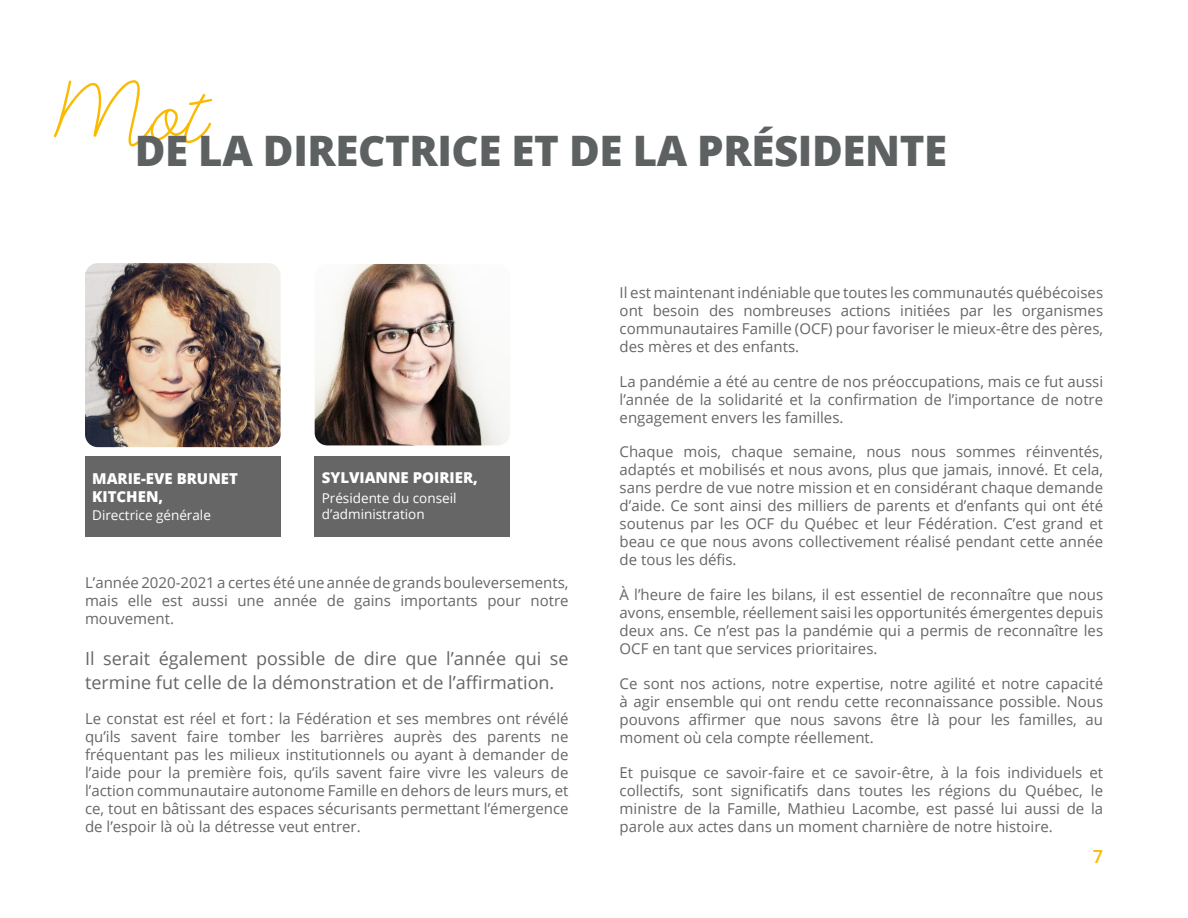
<style>
.page{position:relative;width:1188px;height:918px;background:#fff}
.page>*{position:absolute;margin:0;border:0;box-sizing:border-box;transform-origin:0 0}
.t1{font:105px "Ohwonder";color:#fbba00}
.t2{font:800 42px "Open Sans";letter-spacing:-.01em;color:#5d6161}
.t3{font:18px/24px "Open Sans";color:#666}
.t4{font:600 18px "Open Sans";color:#fbba00}
.t5{font:15px/18px "Open Sans";color:#666;text-align:justify}
.t6{font:800 15px/18px "Open Sans";color:#fff}
.t7{font:13.5px/16.2px "Open Sans";color:#fff}
</style>
<div class="page">
<img style="left:85px;top:263px;width:196px;height:184px">
<div style="left:85px;top:456px;width:196px;height:81px;background:#666"></div>
<div style="left:315px;top:456px;width:195px;height:81px;background:#666"></div>
<img style="left:315px;top:264px;width:195px;height:181px">
<p class="t1" style="left:33px;top:56px;width:171px">Mot</p>
<p class="t2" style="left:135px;top:119px;width:814px">DE LA DIRECTRICE ET DE LA PRÉSIDENTE</p>
<p class="t6" style="left:92px;top:469px;width:147px">MARIE-EVE BRUNET<br>KITCHEN,</p>
<p class="t7" style="left:92px;top:507px;width:120px">Directrice générale</p>
<p class="t6" style="left:322px;top:468px;width:158px">SYLVIANNE POIRIER,</p>
<p class="t7" style="left:322px;top:490px;width:136px">Présidente du conseil d’administration</p>
<p class="t5" style="left:85px;top:573px;width:485px">L’année 2020-2021 a certes été une année de grands bouleversements, mais elle est aussi une année de gains importants pour notre mouvement.</p>
<p class="t3" style="left:85px;top:646px;width:485px">Il serait également possible de dire que l’année qui se termine fut celle de la démonstration et de l’affirmation.</p>
<p class="t5" style="left:85px;top:709px;width:485px">Le constat est réel et fort : la Fédération et ses membres ont révélé qu’ils savent faire tomber les barrières auprès des parents ne fréquentant pas les milieux institutionnels ou ayant à demander de l’aide pour la première fois, qu’ils savent faire vivre les valeurs de l’action communautaire autonome Famille en dehors de leurs murs, et ce, tout en bâtissant des espaces sécurisants permettant l’émergence de l’espoir là où la détresse veut entrer.</p>
<p class="t5" style="left:620px;top:283px;width:485px">Il est maintenant indéniable que toutes les communautés québécoises ont besoin des nombreuses actions initiées par les organismes communautaires Famille (OCF) pour favoriser le mieux-être des pères, des mères et des enfants.</p>
<p class="t5" style="left:620px;top:372px;width:485px">La pandémie a été au centre de nos préoccupations, mais ce fut aussi l’année de la solidarité et la confirmation de l’importance de notre engagement envers les familles.</p>
<p class="t5" style="left:620px;top:443px;width:485px">Chaque mois, chaque semaine, nous nous sommes réinventés, adaptés et mobilisés et nous avons, plus que jamais, innové. Et cela, sans perdre de vue notre mission et en considérant chaque demande d’aide. Ce sont ainsi des milliers de parents et d’enfants qui ont été soutenus par les OCF du Québec et leur Fédération. C’est grand et beau ce que nous avons collectivement réalisé pendant cette année de tous les défis.</p>
<p class="t5" style="left:620px;top:585px;width:485px">À l’heure de faire les bilans, il est essentiel de reconnaître que nous avons, ensemble, réellement saisi les opportunités émergentes depuis deux ans. Ce n’est pas la pandémie qui a permis de reconnaître les OCF en tant que services prioritaires.</p>
<p class="t5" style="left:620px;top:674px;width:485px">Ce sont nos actions, notre expertise, notre agilité et notre capacité à agir ensemble qui ont rendu cette reconnaissance possible. Nous pouvons affirmer que nous savons être là pour les familles, au moment où cela compte réellement.</p>
<p class="t5" style="left:620px;top:763px;width:485px">Et puisque ce savoir-faire et ce savoir-être, à la fois individuels et collectifs, sont significatifs dans toutes les régions du Québec, le ministre de la Famille, Mathieu Lacombe, est passé lui aussi de la parole aux actes dans un moment charnière de notre histoire.</p>
<p class="t4" style="left:1093px;top:844px;width:12px">7</p>
</div>
